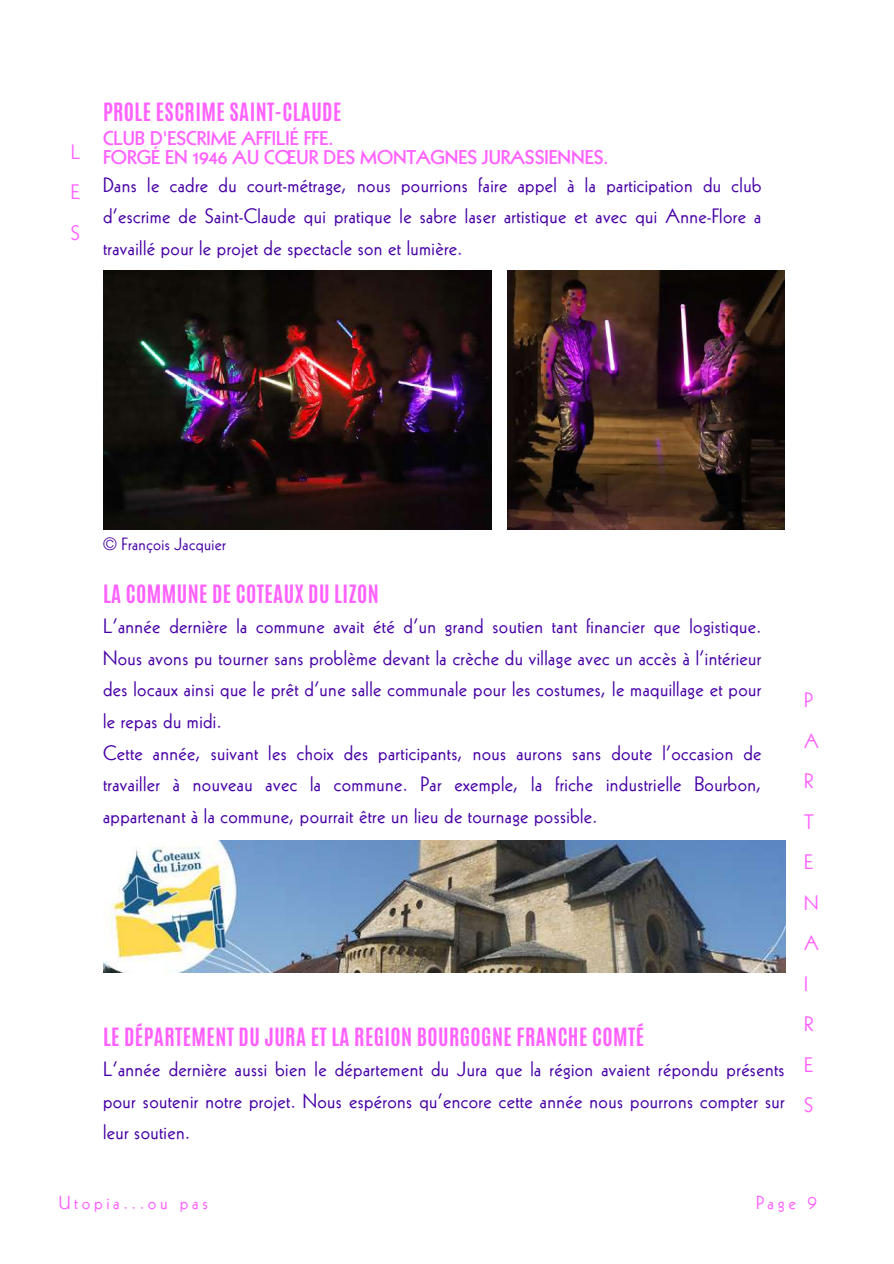
<style>
.page{position:relative;width:894px;height:1264px;background:#fff}
.page>*{position:absolute;margin:0;border:0;box-sizing:border-box;transform-origin:0 0}
.t1{font:700 21px "Antonio";letter-spacing:.02em;color:#ff61ff}
.t2{font:20.4px/40.5px "Kabel LT Pro";color:#ff61ff;text-align:justify}
.t3{font:20.25px/31.5px "Kabel LT Pro";letter-spacing:.02em;color:#4700a6;text-align:justify}
.t4{font:800 19.35px/19.2px "Kabel LT Pro";color:#ff61ff}
.t5{font:18.6px "Kabel LT Pro";letter-spacing:.2em;color:#ff61ff}
.t6{font:17.25px "Kabel LT Pro";letter-spacing:.02em;color:#4700a6}
</style>
<div class="page">
<img style="left:103px;top:270px;width:388px;height:259px">
<img style="left:507px;top:270px;width:277px;height:259px">
<img style="left:103px;top:840px;width:682px;height:132px">
<p class="t2" style="left:71px;top:134px;width:11px">L E S</p>
<p class="t1" style="left:103px;top:97px;width:240px">PROLE ESCRIME SAINT-CLAUDE</p>
<p class="t4" style="left:103px;top:131px;width:507px">CLUB D'ESCRIME AFFILIÉ FFE.<br>FORGÉ EN 1946 AU CŒUR DES MONTAGNES JURASSIENNES.</p>
<p class="t3" style="left:103px;top:171px;width:659px">Dans le cadre du court-métrage, nous pourrions faire appel à la participation du club d’escrime de Saint-Claude qui pratique le sabre laser artistique et avec qui Anne-Flore a travaillé pour le projet de spectacle son et lumière.</p>
<p class="t6" style="left:103px;top:537px;width:124px">© François Jacquier</p>
<p class="t1" style="left:103px;top:579px;width:277px">LA COMMUNE DE COTEAUX DU LIZON</p>
<p class="t3" style="left:103px;top:613px;width:659px;text-align:left">L’année dernière la commune avait été d’un grand soutien tant financier que logistique.<br>Nous avons pu tourner sans problème devant la crèche du village avec un accès à l’intérieur des locaux ainsi que le prêt d’une salle communale pour les costumes, le maquillage et pour le repas du midi.<br>Cette année, suivant les choix des participants, nous aurons sans doute l’occasion de travailler à nouveau avec la commune. Par exemple, la friche industrielle Bourbon, appartenant à la commune, pourrait être un lieu de tournage possible.</p>
<p class="t1" style="left:103px;top:1022px;width:542px">LE DÉPARTEMENT DU JURA ET LA REGION BOURGOGNE FRANCHE COMTÉ</p>
<p class="t3" style="left:103px;top:1055px;width:683px">L’année dernière aussi bien le département du Jura que la région avaient répondu présents pour soutenir notre projet. Nous espérons qu’encore cette année nous pourrons compter sur leur soutien.</p>
<p class="t2" style="left:804px;top:682px;width:16px;text-align:left">P<br>A<br>R<br>T<br>E<br>N<br>A<br>I<br>R<br>E<br>S</p>
<p class="t5" style="left:59px;top:1195px;width:150px">Utopia...ou pas</p>
<p class="t5" style="left:755px;top:1195px;width:62px">Page 9</p>
</div>
